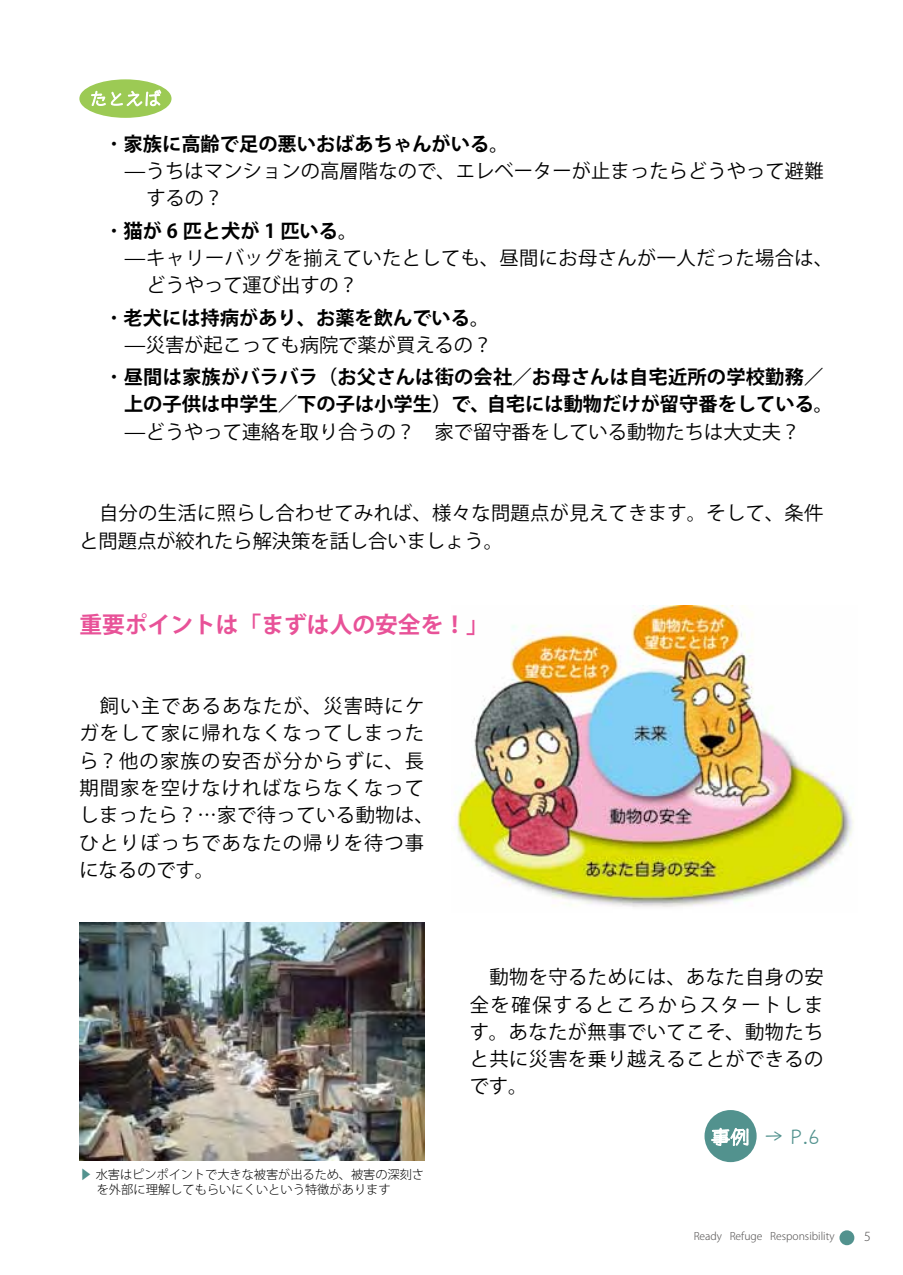
<style>
.page{position:relative;width:903px;height:1275px;background:#fff}
.page>*{position:absolute;margin:0;border:0;box-sizing:border-box;transform-origin:0 0}
.t1{font:700 22.75px "Koz Go Pro";color:#e85298}
.t2{font:19.25px/27.3px "Koz Go Pro";letter-spacing:.02em;color:#000}
.t3{font:19.25px/27.3px "Koz Go Pro";letter-spacing:.055em;color:#000}
.t4{font:700 19.25px/27.3px "Koz Go Pro";color:#000}
.t5{font:19.25px/27.3px "Koz Go Pro";color:#000;text-align:right}
.t6{font:19.25px "September M Kyohkan";color:#52928e}
.t7{font:300 12.25px/14.9px "Koz Go Pro";letter-spacing:-.005em;color:#000}
.t8{font:300 12.25px "Koz Go Pro";color:#595757}
.t9{font:300 10.5px "Koz Go Pro";color:#595757}
.s1{font-weight:400}
.s2{font-weight:700}
.s3{color:#52928e}
</style>
<div class="page">
<div style="left:839px;top:1230px;width:15px;height:15px;background:#52928e;border-radius:50%"></div>
<img style="left:451px;top:605px;width:403px;height:302px">
<img style="left:79px;top:923px;width:345px;height:238px">
<div style="left:704px;top:1110px;width:52px;height:52px;background:#52928e;border-radius:50%"></div>
<svg style="left:711px;top:1127px;width:37px;height:19px"></svg>
<div style="left:79px;top:79px;width:92px;height:39px;background:#9cca54;border-radius:50%"></div>
<svg style="left:91px;top:89px;width:71px;height:18px"></svg>
<p class="t4" style="left:104px;top:131px;width:406px"><span class="s1">・</span>家族に高齢で足の悪いおばあちゃんがいる。</p>
<p class="t2" style="left:124px;top:158px;width:701px">—うちはマンションの高層階なので、エレベーターが止まったらどうやって避難</p>
<p class="t2" style="left:146px;top:185px;width:78px">するの？</p>
<p class="t4" style="left:104px;top:218px;width:255px"><span class="s1">・</span>猫が 6 匹と犬が 1 匹いる。</p>
<p class="t2" style="left:124px;top:245px;width:710px">—キャリーバッグを揃えていたとしても、昼間にお母さんが一人だった場合は、</p>
<p class="t5" style="left:146px;top:272px;width:213px">どうやって運び出すの？</p>
<p class="t5" style="left:104px;top:304px;width:389px">・<span class="s2">老犬には持病があり、お薬を飲んでいる。</span>—災害が起こっても病院で薬が買えるの？</p>
<p class="t4" style="left:124px;top:365px;width:711px;text-indent:-20px"><span class="s1">・</span>昼間は家族がバラバラ（お父さんは街の会社／お母さんは自宅近所の学校勤務／上の子供は中学生／下の子は小学生）で、自宅には動物だけが留守番をしている。</p>
<p class="t5" style="left:124px;top:418px;width:678px">—どうやって連絡を取り合うの？　家で留守番をしている動物たちは大丈夫？</p>
<p class="t2" style="left:79px;top:500px;width:745px">　自分の生活に照らし合わせてみれば、様々な問題点が見えてきます。そして、条件と問題点が絞れたら解決策を話し合いましょう。</p>
<p class="t1" style="left:79px;top:610px;width:411px">重要ポイントは「まずは人の安全を！」</p>
<p class="t3" style="left:79px;top:693px;width:356px">　飼い主であるあなたが、災害時にケガをして家に帰れなくなってしまったら？他の家族の安否が分からずに、長期間家を空けなければならなくなってしまったら？…家で待っている動物は、ひとりぼっちであなたの帰りを待つ事になるのです。</p>
<p class="t7" style="left:97px;top:1167px;width:329px;text-indent:-17px"><span class="s3">▶</span> 水害はピンポイントで大きな被害が出るため、被害の深刻さを外部に理解してもらいにくいという特徴があります</p>
<p class="t2" style="left:470px;top:964px;width:355px;text-align:justify">　動物を守るためには、あなた自身の安全を確保するところからスタートします。あなたが無事でいてこそ、動物たちと共に災害を乗り越えることができるのです。</p>
<p class="t6" style="left:764px;top:1127px;width:57px">→ P.6</p>
<p class="t9" style="left:694px;top:1229px;width:142px">Ready Refuge Responsibility</p>
<p class="t8" style="left:864px;top:1229px;width:8px">5</p>
</div>
